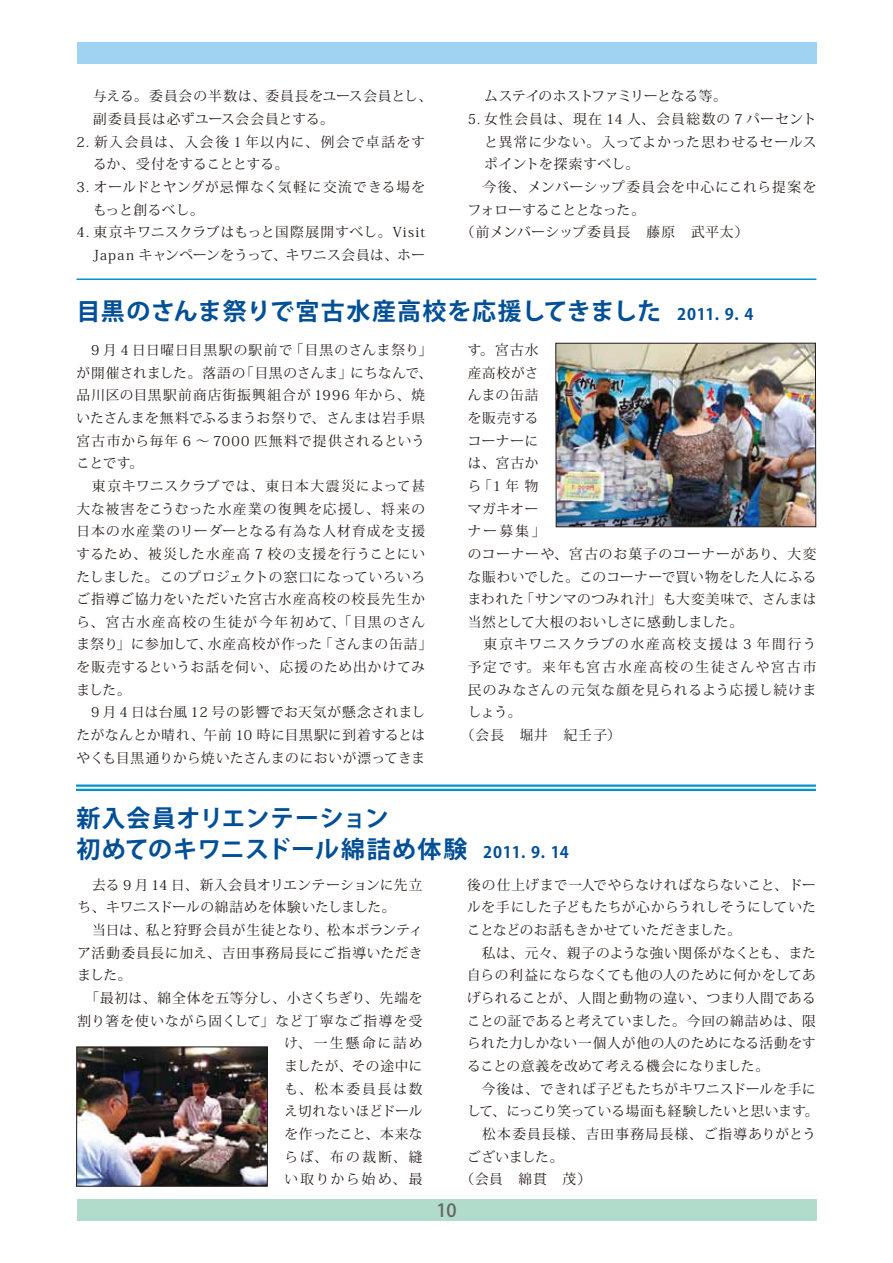
<style>
.page{position:relative;width:893px;height:1263px;background:#fff}
.page>*{position:absolute;margin:0;border:0;box-sizing:border-box;transform-origin:0 0}
.t1{font:700 24px/31.5px "Koz Go Pro";letter-spacing:.025em;color:#004f97}
.t2{font:500 18px "Koz Go Pro";color:#666464}
.t3{font:13.65px/22.6px "Koz Min Pro";letter-spacing:.045em;color:#221815}
.t4{font:13.65px "Koz Min Pro";letter-spacing:.025em;color:#221815}
.t5{font:13.65px "Koz Min Pro";letter-spacing:-.01em;color:#221815}
.t6{font:13.65px "Koz Min Pro";letter-spacing:.02em;color:#221815}
.t7{font:13.65px "Koz Min Pro";letter-spacing:.085em;color:#221815}
.t8{font:13.65px "Koz Min Pro";letter-spacing:.08em;color:#221815}
.t9{font:13.65px "Koz Min Pro";letter-spacing:.07em;color:#221815}
.t10{font:13.65px "Koz Min Pro";letter-spacing:.005em;color:#221815}
.t11{font:13.65px/22.6px "Koz Min Pro";letter-spacing:.09em;color:#221815}
.t12{font:13.65px "Koz Min Pro";color:#221815}
.t13{font:13.65px "Koz Min Pro";letter-spacing:.01em;color:#221815}
.t14{font:13.65px "Koz Min Pro";letter-spacing:.065em;color:#221815}
.t15{font:13.65px "Koz Min Pro";letter-spacing:.075em;color:#221815}
.t16{font:13.65px "Koz Min Pro";letter-spacing:.13em;color:#221815}
.t17{font:13.65px "Koz Min Pro";letter-spacing:.135em;color:#221815}
.t18{font:13.65px "Koz Min Pro";letter-spacing:.015em;color:#221815}
.t19{font:13.65px "Koz Min Pro";letter-spacing:.16em;color:#221815}
.t20{font:13.65px "Koz Min Pro";letter-spacing:.15em;color:#221815}
.t21{font:13.65px "Koz Min Pro";letter-spacing:.145em;color:#221815}
.s1{font-size:15.75px}
</style>
<div class="page">
<div style="left:77px;top:43px;width:739px;height:21px;background:#a0d2f2"></div>
<div style="left:77px;top:1199px;width:739px;height:21px;background:#b1dbcb"></div>
<img style="left:558px;top:345px;width:256px;height:180px">
<div style="left:556px;top:343px;width:260px;height:184px;border:1px solid #221815"></div>
<img style="left:78px;top:1049px;width:188px;height:135px">
<div style="left:76px;top:1047px;width:192px;height:139px;border:1px solid #221815"></div>
<hr style="left:77px;top:278px;width:739px;height:2px;background:#0093d4">
<hr style="left:76px;top:789px;width:740px;height:2px;background:#0093d4">
<hr style="left:76px;top:784px;width:740px;height:3px;background:#0093d4">
<p class="t3" style="left:93px;top:84px;width:340px">与える。委員会の半数は、委員長をユース会員とし、副委員長は必ずユース会会員とする。</p>
<p class="t11" style="left:93px;top:130px;width:334px;text-indent:-17px">2. 新入会員は、入会後 1 年以内に、例会で卓話をするか、受付をすることとする。</p>
<p class="t3" style="left:93px;top:175px;width:334px;text-indent:-17px">3. オールドとヤングが忌憚なく気軽に交流できる場をもっと創るべし。</p>
<p class="t3" style="left:77px;top:220px;width:350px;text-align:right">4. 東京キワニスクラブはもっと国際展開すべし。Visit<br>Japan キャンペーンをうって、キワニス会員は、ホー</p>
<p class="t5" style="left:484px;top:87px;width:244px">ムステイのホストファミリーとなる等。</p>
<p class="t7" style="left:468px;top:109px;width:350px">5. 女性会員は、現在 14 人、会員総数の 7 パーセント</p>
<p class="t9" style="left:484px;top:132px;width:334px">と異常に少ない。入ってよかった思わせるセールス</p>
<p class="t4" style="left:484px;top:155px;width:157px">ポイントを探索すべし。</p>
<p class="t15" style="left:468px;top:177px;width:350px">　今後、メンバーシップ委員会を中心にこれら提案を</p>
<p class="t5" style="left:468px;top:200px;width:179px">フォローすることとなった。</p>
<p class="t3" style="left:461px;top:220px;width:289px">（前メンバーシップ委員長　藤原　武平太）</p>
<h1 class="t1" style="left:77px;top:297px;width:678px">目黒のさんま祭りで宮古水産高校を応援してきました <span class="s1">2011. 9. 4</span></h1>
<p class="t3" style="left:77px;top:338px;width:357px">　9 月 4 日日曜日目黒駅の駅前で「目黒のさんま祭り」が開催されました。落語の「目黒のさんま」にちなんで、品川区の目黒駅前商店街振興組合が 1996 年から、焼いたさんまを無料でふるまうお祭りで、さんまは岩手県宮古市から毎年 6 〜 7000 匹無料で提供されるということです。<br>　東京キワニスクラブでは、東日本大震災によって甚大な被害をこうむった水産業の復興を応援し、将来の日本の水産業のリーダーとなる有為な人材育成を支援するため、被災した水産高 7 校の支援を行うことにいたしました。このプロジェクトの窓口になっていろいろご指導ご協力をいただいた宮古水産高校の校長先生から、宮古水産高校の生徒が今年初めて、「目黒のさんま祭り」に参加して、水産高校が作った「さんまの缶詰」を販売するというお話を伺い、応援のため出かけてみました。<br>　9 月 4 日は台風 12 号の影響でお天気が懸念されましたがなんとか晴れ、午前 10 時に目黒駅に到着するとはやくも目黒通りから焼いたさんまのにおいが漂ってきま</p>
<p class="t3" style="left:468px;top:338px;width:72px">す。宮古水</p>
<p class="t3" style="left:468px;top:361px;width:72px">産高校がさ</p>
<p class="t3" style="left:468px;top:383px;width:72px">んまの缶詰</p>
<p class="t3" style="left:468px;top:406px;width:72px">を販売する</p>
<p class="t3" style="left:468px;top:429px;width:72px">コーナーに</p>
<p class="t3" style="left:468px;top:451px;width:72px">は、宮古か</p>
<p class="t3" style="left:468px;top:474px;width:72px">ら「1 年物</p>
<p class="t3" style="left:468px;top:497px;width:72px">マガキオー</p>
<p class="t3" style="left:468px;top:519px;width:79px">ナー募集」</p>
<p class="t9" style="left:468px;top:544px;width:350px">のコーナーや、宮古のお菓子のコーナーがあり、大変</p>
<p class="t3" style="left:468px;top:565px;width:350px">な賑わいでした。このコーナーで買い物をした人にふる</p>
<p class="t3" style="left:468px;top:587px;width:350px">まわれた「サンマのつみれ汁」も大変美味で、さんまは</p>
<p class="t12" style="left:468px;top:612px;width:277px">当然として大根のおいしさに感動しました。</p>
<p class="t16" style="left:468px;top:635px;width:350px">　東京キワニスクラブの水産高校支援は 3 年間行う</p>
<p class="t17" style="left:468px;top:657px;width:350px">予定です。来年も宮古水産高校の生徒さんや宮古市</p>
<p class="t8" style="left:468px;top:680px;width:350px">民のみなさんの元気な顔を見られるよう応援し続けま</p>
<p class="t3" style="left:468px;top:701px;width:55px">しょう。</p>
<p class="t3" style="left:461px;top:723px;width:161px">（会長　堀井　紀壬子）</p>
<h1 class="t1" style="left:77px;top:804px;width:494px">新入会員オリエンテーション<br>初めてのキワニスドール綿詰め体験 <span class="s1">2011. 9. 14</span></h1>
<p class="t3" style="left:78px;top:873px;width:346px">　去る 9 月 14 日、新入会員オリエンテーションに先立</p>
<p class="t5" style="left:78px;top:898px;width:319px">ち、キワニスドールの綿詰めを体験いたしました。</p>
<p class="t6" style="left:78px;top:920px;width:346px">　当日は、私と狩野会員が生徒となり、松本ボランティ</p>
<p class="t14" style="left:78px;top:943px;width:346px">ア活動委員長に加え、吉田事務局長にご指導いただき</p>
<p class="t3" style="left:78px;top:963px;width:56px">ました。</p>
<p class="t3" style="left:78px;top:986px;width:346px">　「最初は、綿全体を五等分し、小さくちぎり、先端を</p>
<p class="t8" style="left:78px;top:1011px;width:346px">割り箸を使いながら固くして」など丁寧なご指導を受</p>
<p class="t19" style="left:285px;top:1034px;width:139px">け、一生懸命に詰め</p>
<p class="t3" style="left:285px;top:1054px;width:139px">ましたが、その途中に</p>
<p class="t20" style="left:285px;top:1079px;width:139px">も、松本委員長は数</p>
<p class="t12" style="left:285px;top:1101px;width:139px">え切れないほどドール</p>
<p class="t3" style="left:285px;top:1122px;width:139px">を作ったこと、本来な</p>
<p class="t3" style="left:285px;top:1145px;width:139px">らば、布の裁断、縫</p>
<p class="t21" style="left:285px;top:1169px;width:139px">い取りから始め、最</p>
<h2 class="t2" style="left:436px;top:1198px;width:22px">10</h2>
<p class="t3" style="left:467px;top:873px;width:350px">後の仕上げまで一人でやらなければならないこと、ドー</p>
<p class="t4" style="left:467px;top:898px;width:350px">ルを手にした子どもたちが心からうれしそうにしていた</p>
<p class="t10" style="left:467px;top:920px;width:275px">ことなどのお話もきかせていただきました。</p>
<p class="t3" style="left:467px;top:941px;width:350px">　私は、元々、親子のような強い関係がなくとも、また</p>
<p class="t3" style="left:467px;top:963px;width:350px">自らの利益にならなくても他の人のために何かをしてあ</p>
<p class="t4" style="left:467px;top:988px;width:350px">げられることが、人間と動物の違い、つまり人間である</p>
<p class="t4" style="left:467px;top:1011px;width:350px">ことの証であると考えていました。今回の綿詰めは、限</p>
<p class="t6" style="left:467px;top:1033px;width:350px">られた力しかない一個人が他の人のためになる活動をす</p>
<p class="t18" style="left:467px;top:1056px;width:303px">ることの意義を改めて考える機会になりました。</p>
<p class="t13" style="left:467px;top:1079px;width:350px">　今後は、できれば子どもたちがキワニスドールを手に</p>
<p class="t10" style="left:467px;top:1101px;width:353px">して、にっこり笑っている場面も経験したいと思います。</p>
<p class="t7" style="left:467px;top:1124px;width:350px">　松本委員長様、吉田事務局長様、ご指導ありがとう</p>
<p class="t3" style="left:467px;top:1145px;width:98px">ございました。</p>
<p class="t3" style="left:460px;top:1167px;width:132px">（会員　綿貫　茂）</p>
</div>
